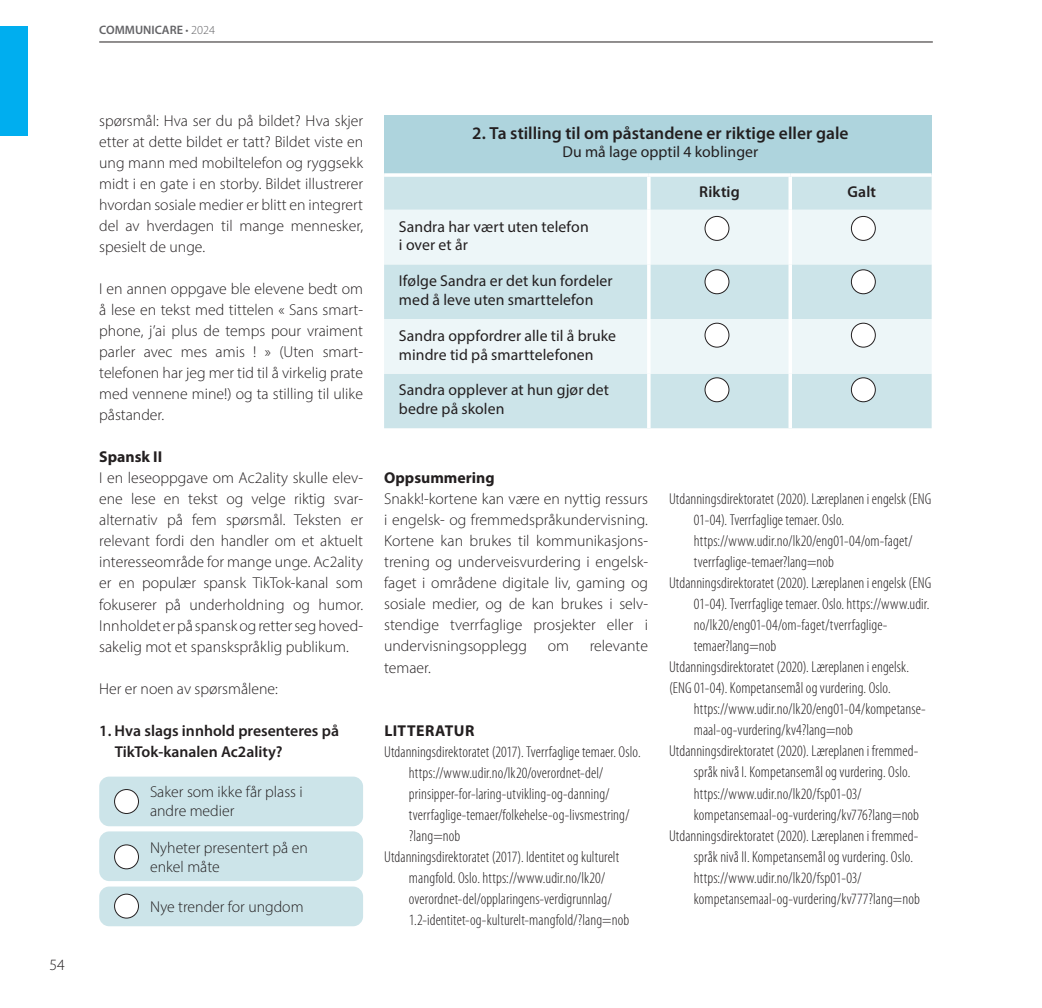
<style>
.page{position:relative;width:1042px;height:1008px;background:#fff}
.page>*{position:absolute;margin:0;border:0;box-sizing:border-box;transform-origin:0 0}
.t1{font:600 17.5px "Myriad Pro";color:#231f20}
.t2{font:300 condensed 15.75px "Myriad Pro";letter-spacing:.005em;color:#231f20}
.t3{font:300 15.75px/21px "Myriad Pro";color:#231f20;text-align:justify}
.t4{font:15.75px/18.9px "Myriad Pro";letter-spacing:.005em;color:#231f20}
.t5{font:600 15.75px/21px "Myriad Pro";color:#231f20}
.t6{font:700 15.75px "Myriad Pro";color:#231f20}
.t7{font:700 15.75px "Myriad Pro";letter-spacing:.025em;color:#231f20}
.t8{font:600 12.25px "Myriad Pro";color:#636366}
.s1{font-weight:300}
</style>
<div class="page">
<div style="left:99px;top:776px;width:264px;height:49px;background:#cce4e9;border-radius:10px"></div>
<div style="left:99px;top:831px;width:264px;height:49px;background:#cce4e9;border-radius:10px"></div>
<div style="left:99px;top:886px;width:264px;height:39px;background:#cce4e9;border-radius:10px"></div>
<div style="left:115px;top:789px;width:23px;height:24px;background:#fff;border-radius:50%"></div>
<div style="left:114px;top:788px;width:25px;height:25px;border:1px solid #231f20;border-radius:50%"></div>
<div style="left:115px;top:844px;width:23px;height:24px;background:#fff;border-radius:50%"></div>
<div style="left:114px;top:844px;width:25px;height:24px;border:1px solid #231f20;border-radius:50%"></div>
<div style="left:115px;top:893px;width:23px;height:24px;background:#fff;border-radius:50%"></div>
<div style="left:114px;top:893px;width:25px;height:25px;border:1px solid #231f20;border-radius:50%"></div>
<div style="left:0;top:26px;width:27px;height:110px;background:#00aeef"></div>
<div style="left:384px;top:115px;width:547px;height:60px;background:#aed4dd"></div>
<div style="left:384px;top:177px;width:547px;height:251px;background:#cce4e9"></div>
<svg style="left:384px;top:210px;width:547px;height:163px;background:#e1eff2"></svg>
<hr style="left:647px;top:177px;width:3px;height:33px;background:#fff">
<svg style="left:788px;top:177px;width:4px;height:33px"></svg>
<hr style="left:647px;top:210px;width:3px;height:54px;background:#fff">
<hr style="left:788px;top:210px;width:4px;height:54px;background:#fff">
<hr style="left:647px;top:264px;width:3px;height:55px;background:#fff">
<svg style="left:788px;top:264px;width:4px;height:55px"></svg>
<hr style="left:647px;top:319px;width:3px;height:54px;background:#fff">
<hr style="left:788px;top:319px;width:4px;height:54px;background:#fff">
<hr style="left:647px;top:373px;width:3px;height:55px;background:#fff">
<svg style="left:788px;top:373px;width:4px;height:55px"></svg>
<svg style="left:384px;top:173px;width:265px;height:4px"></svg>
<svg style="left:649px;top:173px;width:141px;height:4px"></svg>
<svg style="left:790px;top:173px;width:141px;height:4px"></svg>
<div style="left:705px;top:216px;width:24px;height:24px;background:#fff;border-radius:50%"></div>
<div style="left:704px;top:216px;width:25px;height:25px;border:1px solid #231f20;border-radius:50%"></div>
<div style="left:705px;top:270px;width:24px;height:23px;background:#fff;border-radius:50%"></div>
<div style="left:704px;top:269px;width:25px;height:25px;border:1px solid #231f20;border-radius:50%"></div>
<div style="left:705px;top:323px;width:24px;height:24px;background:#fff;border-radius:50%"></div>
<div style="left:704px;top:322px;width:25px;height:25px;border:1px solid #231f20;border-radius:50%"></div>
<div style="left:705px;top:377px;width:24px;height:24px;background:#fff;border-radius:50%"></div>
<div style="left:704px;top:377px;width:25px;height:25px;border:1px solid #231f20;border-radius:50%"></div>
<div style="left:851px;top:216px;width:24px;height:24px;background:#fff;border-radius:50%"></div>
<div style="left:851px;top:216px;width:25px;height:25px;border:1px solid #231f20;border-radius:50%"></div>
<div style="left:851px;top:270px;width:24px;height:23px;background:#fff;border-radius:50%"></div>
<div style="left:851px;top:269px;width:25px;height:25px;border:1px solid #231f20;border-radius:50%"></div>
<div style="left:851px;top:323px;width:24px;height:24px;background:#fff;border-radius:50%"></div>
<div style="left:851px;top:322px;width:25px;height:25px;border:1px solid #231f20;border-radius:50%"></div>
<div style="left:851px;top:377px;width:24px;height:24px;background:#fff;border-radius:50%"></div>
<div style="left:851px;top:377px;width:25px;height:25px;border:1px solid #231f20;border-radius:50%"></div>
<hr style="left:99px;top:42px;width:834px;height:1px;background:#231f20">
<p class="t3" style="left:50px;top:953px;width:17px">54</p>
<p class="t8" style="left:99px;top:24px;width:117px">COMMUNICARE <span class="s1">• 2024</span></p>
<p class="t3" style="left:99px;top:110px;width:265px">spørsmål: Hva ser du på bildet? Hva skjer etter at dette bildet er tatt? Bildet viste en ung mann med mobiltelefon og ryggsekk midt i en gate i en storby. Bildet illustrerer hvordan sosiale medier er blitt en integrert del av hverdagen til mange mennesker, spesielt de unge.</p>
<p class="t3" style="left:99px;top:278px;width:265px">I en annen oppgave ble elevene bedt om å lese en tekst med tittelen « Sans smart&shy;phone, j’ai plus de temps pour vraiment parler avec mes amis ! » (Uten smart&shy;telefonen har jeg mer tid til å virkelig prate med vennene mine!) og ta stilling til ulike påstander.</p>
<p class="t6" style="left:99px;top:448px;width:64px">Spansk II</p>
<p class="t3" style="left:99px;top:467px;width:265px">I en leseoppgave om Ac2ality skulle elev&shy;ene lese en tekst og velge riktig svar&shy;alternativ på fem spørsmål. Teksten er relevant fordi den handler om et aktuelt interesseområde for mange unge. Ac2ality er en populær spansk TikTok-kanal som fokuserer på underholdning og humor.<br>Innholdet er på spansk og retter seg hoved&shy;sakelig mot et spanskspråklig publikum.</p>
<p class="t3" style="left:99px;top:677px;width:180px">Her er noen av spørsmålene:</p>
<p class="t5" style="left:115px;top:719px;width:226px;text-indent:-16px">1. Hva slags innhold presenteres på<br>TikTok-kanalen Ac2ality?</p>
<p class="t3" style="left:150px;top:781px;width:154px;line-height:18.9px">Saker som ikke får plass i andre medier</p>
<p class="t3" style="left:150px;top:838px;width:159px;line-height:18.9px">Nyheter presentert på en enkel måte</p>
<p class="t3" style="left:150px;top:895px;width:155px">Nye trender for ungdom</p>
<p class="t1" style="left:472px;top:123px;width:378px">2. Ta stilling til om påstandene er riktige eller gale</p>
<p class="t4" style="left:562px;top:142px;width:197px">Du må lage opptil 4 koblinger</p>
<p class="t5" style="left:699px;top:181px;width:42px">Riktig</p>
<p class="t5" style="left:847px;top:181px;width:30px">Galt</p>
<p class="t4" style="left:399px;top:216px;width:191px">Sandra har vært uten telefon i over et år</p>
<p class="t4" style="left:399px;top:271px;width:215px">Ifølge Sandra er det kun fordeler med å leve uten smarttelefon</p>
<p class="t4" style="left:399px;top:325px;width:219px">Sandra oppfordrer alle til å bruke mindre tid på smarttelefonen</p>
<p class="t4" style="left:399px;top:380px;width:212px">Sandra opplever at hun gjør det bedre på skolen</p>
<p class="t6" style="left:384px;top:469px;width:112px">Oppsummering</p>
<p class="t3" style="left:384px;top:488px;width:265px">Snakk!-kortene kan være en nyttig ressurs i engelsk- og fremmedspråkundervisning.<br>Kortene kan brukes til kommunikasjons&shy;trening og underveisvurdering i engelsk&shy;faget i områdene digitale liv, gaming og sosiale medier, og de kan brukes i selv&shy;stendige tverrfaglige prosjekter eller i undervisningsopplegg</p>
<p class="t3" style="left:548px;top:635px;width:23px">om</p>
<p class="t3" style="left:590px;top:635px;width:60px">relevante</p>
<p class="t3" style="left:384px;top:656px;width:48px">temaer.</p>
<p class="t7" style="left:384px;top:721px;width:92px">LITTERATUR</p>
<p class="t2" style="left:384px;top:742px;width:258px">Utdanningsdirektoratet (2017). Tverrfaglige temaer. Oslo.</p>
<p class="t2" style="left:409px;top:763px;width:196px">https://www.udir.no/lk20/overordnet-del/</p>
<p class="t2" style="left:409px;top:784px;width:202px">prinsipper-for-laring-utvikling-og-danning/</p>
<p class="t2" style="left:409px;top:805px;width:222px">tverrfaglige-temaer/folkehelse-og-livsmestring/</p>
<p class="t2" style="left:409px;top:826px;width:53px">?lang=nob</p>
<p class="t2" style="left:384px;top:847px;width:236px">Utdanningsdirektoratet (2017). Identitet og kulturelt</p>
<p class="t2" style="left:409px;top:868px;width:198px">mangfold. Oslo. https://www.udir.no/lk20/</p>
<p class="t2" style="left:409px;top:889px;width:204px">overordnet-del/opplaringens-verdigrunnlag/</p>
<p class="t2" style="left:409px;top:910px;width:222px">1.2-identitet-og-kulturelt-mangfold/?lang=nob</p>
<p class="t2" style="left:669px;top:490px;width:264px">Utdanningsdirektoratet (2020). Læreplanen i engelsk (ENG</p>
<p class="t2" style="left:694px;top:511px;width:152px">01-04). Tverrfaglige temaer. Oslo.</p>
<p class="t2" style="left:694px;top:532px;width:220px">https://www.udir.no/lk20/eng01-04/om-faget/</p>
<p class="t2" style="left:694px;top:553px;width:142px">tverrfaglige-temaer?lang=nob</p>
<p class="t2" style="left:669px;top:574px;width:264px">Utdanningsdirektoratet (2020). Læreplanen i engelsk (ENG</p>
<p class="t2" style="left:694px;top:595px;width:237px">01-04). Tverrfaglige temaer. Oslo. https://www.udir.</p>
<p class="t2" style="left:694px;top:616px;width:195px">no/lk20/eng01-04/om-faget/tverrfaglige-</p>
<p class="t2" style="left:694px;top:637px;width:84px">temaer?lang=nob</p>
<p class="t2" style="left:669px;top:658px;width:241px">Utdanningsdirektoratet (2020). Læreplanen i engelsk.</p>
<p class="t2" style="left:669px;top:679px;width:223px">(ENG 01-04). Kompetansemål og vurdering. Oslo.</p>
<p class="t2" style="left:694px;top:700px;width:233px">https://www.udir.no/lk20/eng01-04/kompetanse-</p>
<p class="t2" style="left:694px;top:721px;width:161px">maal-og-vurdering/kv4?lang=nob</p>
<p class="t2" style="left:669px;top:742px;width:251px">Utdanningsdirektoratet (2020). Læreplanen i fremmed-</p>
<p class="t2" style="left:694px;top:763px;width:218px">språk nivå I. Kompetansemål og vurdering. Oslo.</p>
<p class="t2" style="left:694px;top:784px;width:169px">https://www.udir.no/lk20/fsp01-03/</p>
<p class="t2" style="left:694px;top:805px;width:227px">kompetansemaal-og-vurdering/kv776?lang=nob</p>
<p class="t2" style="left:669px;top:826px;width:251px">Utdanningsdirektoratet (2020). Læreplanen i fremmed-</p>
<p class="t2" style="left:694px;top:847px;width:221px">språk nivå II. Kompetansemål og vurdering. Oslo.</p>
<p class="t2" style="left:694px;top:868px;width:169px">https://www.udir.no/lk20/fsp01-03/</p>
<p class="t2" style="left:694px;top:889px;width:228px">kompetansemaal-og-vurdering/kv777?lang=nob</p>
</div>
